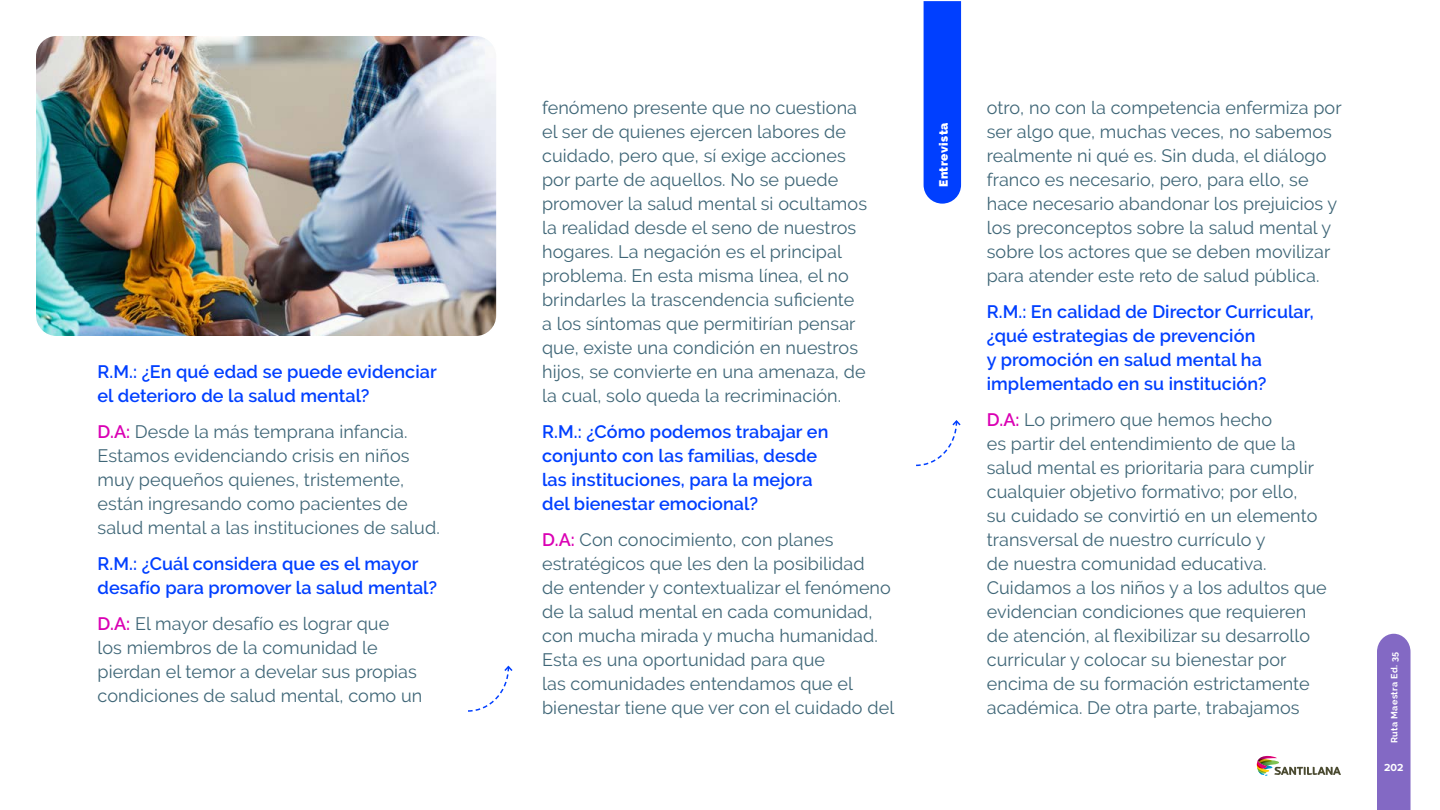
<style>
.page{position:relative;width:1440px;height:810px;background:#fff}
.page>*{position:absolute;margin:0;border:0;box-sizing:border-box;transform-origin:0 0}
.t1{font:18px/24px "Raleway";letter-spacing:.005em;color:#3f6677}
.t2{font:600 18px/24px "Raleway";letter-spacing:.005em;color:#003fff}
.t3{font:900 12px "Raleway";letter-spacing:.04em;color:#fff}
.t4{font:700 10.65px "Proxima Nova";color:#fff}
.t5{font:700 9px "Raleway";letter-spacing:.04em;color:#fff}
.s1{font-weight:600;color:#da01b4}
</style>
<div class="page">
<img style="left:37px;top:38px;width:458px;height:297px">
<div style="left:34px;top:35px;width:464px;height:303px;border:2px solid #fff;border-radius:21px"></div>
<svg style="left:916px;top:420px;width:45px;height:47px"></svg>
<div style="left:1377px;top:634px;width:34px;height:176px;background:#8369c4"></div>
<svg style="left:1256px;top:755px;width:85px;height:21px"></svg>
<div style="left:924px;top:1px;width:37px;height:203px;background:#003fff"></div>
<svg style="left:468px;top:665px;width:45px;height:47px"></svg>
<p class="t2" style="left:98px;top:360px;width:341px">R.M.: ¿En qué edad se puede evidenciar el deterioro de la salud mental?</p>
<p class="t1" style="left:98px;top:420px;width:344px"><span class="s1">D.A:</span> Desde la más temprana infancia.<br>Estamos evidenciando crisis en niños muy pequeños quienes, tristemente, están ingresando como pacientes de salud mental a las instituciones de salud.</p>
<p class="t2" style="left:98px;top:552px;width:341px">R.M.: ¿Cuál considera que es el mayor desafío para promover la salud mental?</p>
<p class="t1" style="left:98px;top:612px;width:326px"><span class="s1">D.A:</span> El mayor desafío es lograr que<br>los miembros de la comunidad le pierdan el temor a develar sus propias condiciones de salud mental, como un</p>
<p class="t1" style="left:542px;top:96px;width:326px">fenómeno presente que no cuestiona el ser de quienes ejercen labores de cuidado, pero que, sí exige acciones por parte de aquellos. No se puede promover la salud mental si ocultamos la realidad desde el seno de nuestros hogares. La negación es el principal problema. En esta misma línea, el no brindarles la trascendencia suficiente a los síntomas que permitirían pensar que, existe una condición en nuestros hijos, se convierte en una amenaza, de la cual, solo queda la recriminación.</p>
<p class="t2" style="left:542px;top:420px;width:288px">R.M.: ¿Cómo podemos trabajar en conjunto con las familias, desde las instituciones, para la mejora del bienestar emocional?</p>
<p class="t1" style="left:542px;top:528px;width:354px"><span class="s1">D.A:</span> Con conocimiento, con planes estratégicos que les den la posibilidad<br>de entender y contextualizar el fenómeno de la salud mental en cada comunidad, con mucha mirada y mucha humanidad.<br>Esta es una oportunidad para que<br>las comunidades entendamos que el bienestar tiene que ver con el cuidado del</p>
<p class="t3" style="left:937px;top:187px;width:66px;rotate:-90deg">Entrevista</p>
<p class="t1" style="left:987px;top:96px;width:356px">otro, no con la competencia enfermiza por ser algo que, muchas veces, no sabemos realmente ni qué es. Sin duda, el diálogo franco es necesario, pero, para ello, se hace necesario abandonar los prejuicios y los preconceptos sobre la salud mental y sobre los actores que se deben movilizar para atender este reto de salud pública.</p>
<p class="t2" style="left:987px;top:300px;width:329px">R.M.: En calidad de Director Curricular, ¿qué estrategias de prevención<br>y promoción en salud mental ha implementado en su institución?</p>
<p class="t1" style="left:987px;top:408px;width:341px"><span class="s1">D.A:</span> Lo primero que hemos hecho<br>es partir del entendimiento de que la salud mental es prioritaria para cumplir cualquier objetivo formativo; por ello,<br>su cuidado se convirtió en un elemento transversal de nuestro currículo y<br>de nuestra comunidad educativa.<br>Cuidamos a los niños y a los adultos que evidencian condiciones que requieren de atención, al flexibilizar su desarrollo curricular y colocar su bienestar por encima de su formación estrictamente académica. De otra parte, trabajamos</p>
<p class="t5" style="left:1389px;top:743px;width:92px;rotate:-90deg">Ruta Maestra Ed. 35</p>
<p class="t4" style="left:1384px;top:759px;width:21px">202</p>
</div>
